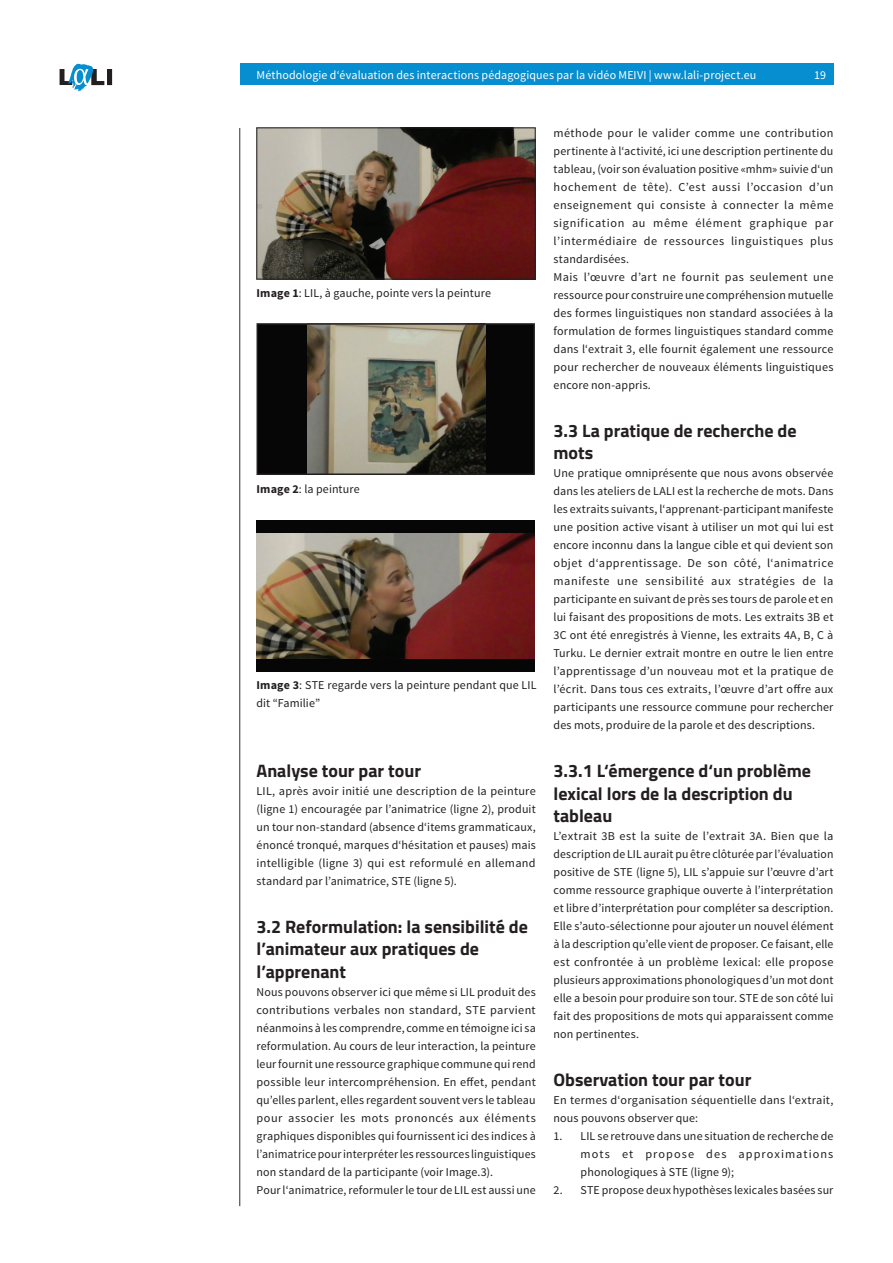
<style>
.page{position:relative;width:893px;height:1263px;background:#fff}
.page>*{position:absolute;margin:0;border:0;box-sizing:border-box;transform-origin:0 0}
.t1{font:700 18px/22.5px "Titillium";color:#231f20}
.t2{font:12px/18px "Source Sans Pro";letter-spacing:.015em;color:#231f20;text-align:justify}
.t3{font:12px "Source Sans Pro";letter-spacing:.01em;color:#fff}
.s1{font-weight:700}
</style>
<div class="page">
<div style="left:240px;top:64px;width:593px;height:21px;background:#068ed0"></div>
<svg style="left:60px;top:64px;width:52px;height:27px"></svg>
<hr style="left:239px;top:128px;width:1px;height:1078px;background:#2c2f30">
<img style="left:259px;top:130px;width:274px;height:147px">
<div style="left:257px;top:128px;width:278px;height:151px;border:1px solid #231f20"></div>
<div style="left:257px;top:324px;width:277px;height:150px;background:#050605"></div>
<img style="left:308px;top:326px;width:177px;height:146px">
<div style="left:256px;top:323px;width:279px;height:152px;border:2px solid #231f20"></div>
<div style="left:256px;top:520px;width:279px;height:152px;background:#050605"></div>
<img style="left:256px;top:534px;width:279px;height:125px">
<p class="t3" style="left:256px;top:67px;width:501px">Méthodologie d‘évaluation des interactions pédagogiques par la vidéo MEIVI | www .lali-project .eu</p>
<p class="t3" style="left:814px;top:67px;width:14px">19</p>
<p class="t2" style="left:256px;top:284px;width:236px"><span class="s1">Image 1</span>: LIL, à gauche, pointe vers la peinture</p>
<p class="t2" style="left:256px;top:480px;width:105px"><span class="s1">Image 2</span>: la peinture</p>
<p class="t2" style="left:256px;top:676px;width:281px"><span class="s1">Image 3</span>: STE regarde vers la peinture pendant que LIL dit “Familie”</p>
<h1 class="t1" style="left:256px;top:758px;width:166px">Analyse tour par tour</h1>
<p class="t2" style="left:256px;top:782px;width:281px">LIL, après avoir initié une description de la peinture (ligne 1) encouragée par l’animatrice (ligne 2), produit un tour non-standard (absence d‘items grammaticaux, énoncé tronqué, marques d‘hésitation et pauses) mais intelligible (ligne 3) qui est reformulé en allemand standard par l’animatrice, STE (ligne 5) .</p>
<h1 class="t1" style="left:256px;top:914px;width:273px">3.2 Reformulation: la sensibilité de l’animateur aux pratiques de l’apprenant</h1>
<p class="t2" style="left:256px;top:983px;width:281px;text-align:left">Nous pouvons observer ici que même si LIL produit des contributions verbales non standard, STE parvient néanmoins à les comprendre, comme en témoigne ici sa reformulation . Au cours de leur interaction, la peinture leur fournit une ressource graphique commune qui rend possible leur intercompréhension . En effet, pendant qu’elles parlent, elles regardent souvent vers le tableau pour associer les mots prononcés aux éléments graphiques disponibles qui fournissent ici des indices à l’animatrice pour interpréter les ressources linguistiques non standard de la participante (voir Image .3) .<br>Pour l‘animatrice, reformuler le tour de LIL est aussi une</p>
<p class="t2" style="left:554px;top:124px;width:281px;text-align:left">méthode pour le valider comme une contribution pertinente à l‘activité, ici une description pertinente du tableau, (voir son évaluation positive «mhm» suivie d‘un hochement de tête) . C’est aussi l’occasion d’un enseignement qui consiste à connecter la même signification au même élément graphique par l’intermédiaire de ressources linguistiques plus standardisées .<br>Mais l’œuvre d’art ne fournit pas seulement une ressource pour construire une compréhension mutuelle des formes linguistiques non standard associées à la formulation de formes linguistiques standard comme dans l‘extrait 3, elle fournit également une ressource pour rechercher de nouveaux éléments linguistiques encore non-appris .</p>
<h1 class="t1" style="left:554px;top:418px;width:245px">3.3 La pratique de recherche de mots</h1>
<p class="t2" style="left:554px;top:464px;width:281px">Une pratique omniprésente que nous avons observée dans les ateliers de LALI est la recherche de mots . Dans les extraits suivants, l‘apprenant-participant manifeste une position active visant à utiliser un mot qui lui est encore inconnu dans la langue cible et qui devient son objet d‘apprentissage . De son côté, l‘animatrice manifeste une sensibilité aux stratégies de la participante en suivant de près ses tours de parole et en lui faisant des propositions de mots . Les extraits 3B et 3C ont été enregistrés à Vienne, les extraits 4A, B, C à Turku . Le dernier extrait montre en outre le lien entre l’apprentissage d’un nouveau mot et la pratique de l’écrit . Dans tous ces extraits, l’œuvre d’art offre aux participants une ressource commune pour rechercher des mots, produire de la parole et des descriptions .</p>
<h1 class="t1" style="left:554px;top:759px;width:259px">3.3.1 L‘émergence d‘un problème lexical lors de la description du tableau</h1>
<p class="t2" style="left:554px;top:827px;width:281px">L’extrait 3B est la suite de l’extrait 3A . Bien que la description de LIL aurait pu être clôturée par l’évaluation positive de STE (ligne 5), LIL s’appuie sur l’œuvre d’art comme ressource graphique ouverte à l’interprétation et libre d’interprétation pour compléter sa description .<br>Elle s’auto-sélectionne pour ajouter un nouvel élément à la description qu’elle vient de proposer . Ce faisant, elle est confrontée à un problème lexical: elle propose plusieurs approximations phonologiques d’un mot dont elle a besoin pour produire son tour . STE de son côté lui fait des propositions de mots qui apparaissent comme non pertinentes .</p>
<h1 class="t1" style="left:554px;top:1068px;width:199px">Observation tour par tour</h1>
<p class="t2" style="left:554px;top:1091px;width:281px;text-align:left">En termes d‘organisation séquentielle dans l‘extrait, nous pouvons observer que:<br>1 .</p>
<p class="t2" style="left:580px;top:1127px;width:254px">LIL se retrouve dans une situation de recherche de mots et propose des approximations phonologiques à STE (ligne 9);</p>
<p class="t2" style="left:554px;top:1181px;width:11px">2 .</p>
<p class="t2" style="left:580px;top:1181px;width:254px">STE propose deux hypothèses lexicales basées sur</p>
</div>
